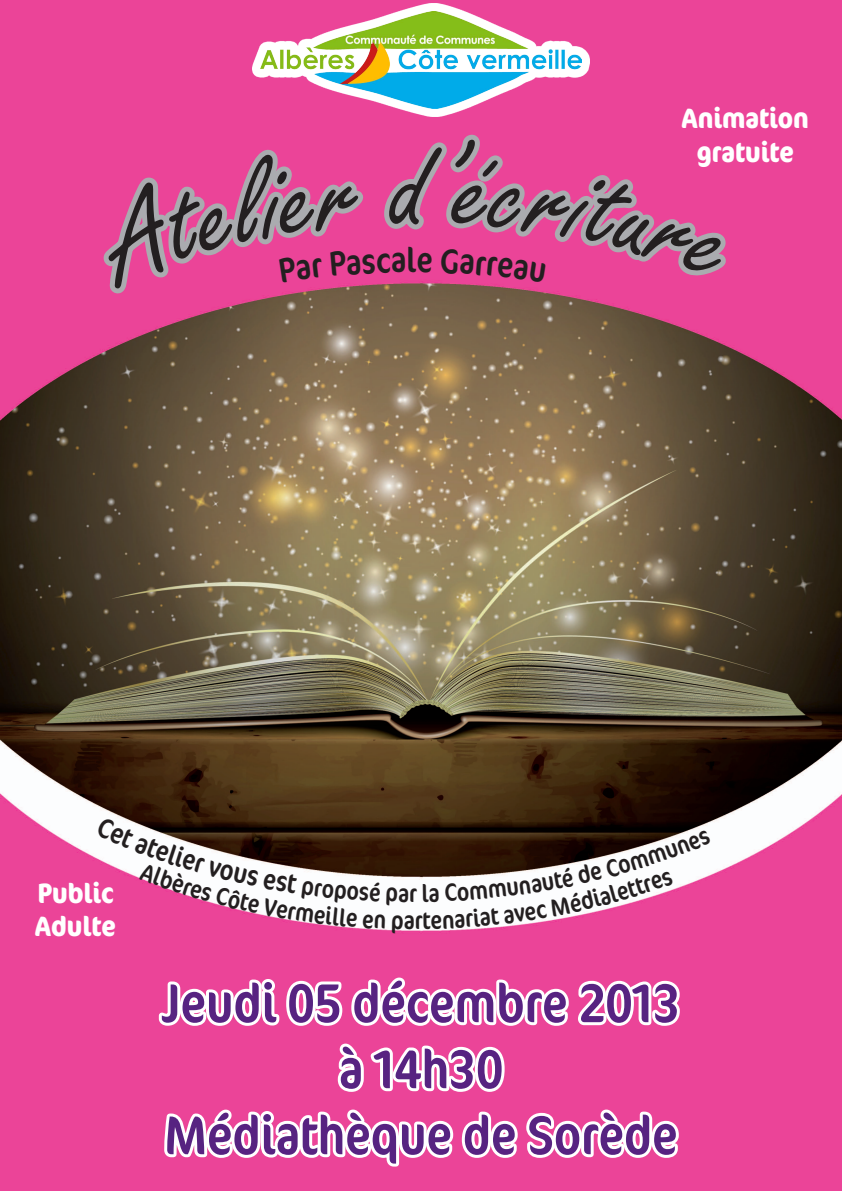
<style>
.page{position:relative;width:842px;height:1191px;background:#fff}
.page>*{position:absolute;margin:0;border:0;box-sizing:border-box;transform-origin:0 0}
.t1{font:condensed 55px "Cocon";color:#572381}
.t2{font:condensed 35px "Cocon";color:#231f20}
.t3{font:700 condensed 28px "Cocon";color:#fff}
.t4{font:condensed 25px "Cocon";color:#231f20}
</style>
<div class="page">
<img style="left:0;top:0;width:842px;height:1191px">
<svg style="left:156px;top:974px;width:527px;height:54px"></svg>
<svg style="left:161px;top:1039px;width:521px;height:136px"></svg>
<svg style="left:377px;top:300px;width:78px;height:891px;background:#ab7c78"></svg>
<svg style="left:96px;top:817px;width:312px;height:116px"></svg>
<svg style="left:423px;top:830px;width:288px;height:99px"></svg>
<svg style="left:85px;top:0;width:649px;height:300px;background:#d7649e"></svg>
<p class="t2" style="left:406px;top:240px;width:11px">l</p>
<p class="t3" style="left:682px;top:102px;width:129px">Animation</p>
<p class="t3" style="left:697px;top:136px;width:99px">gratuite</p>
<p class="t3" style="left:37px;top:877px;width:78px">Public</p>
<p class="t3" style="left:35px;top:910px;width:82px">Adulte</p>
<p class="t4" style="left:409px;top:879px;width:9px">r</p>
<p class="t4" style="left:404px;top:906px;width:20px">ar</p>
<p class="t1" style="left:162px;top:972px;width:520px">Jeudi 05 décembre 2013</p>
<p class="t1" style="left:339px;top:1038px;width:166px">à 14h30</p>
<p class="t1" style="left:164px;top:1104px;width:515px">Médiathèque de Sorède</p>
</div>
